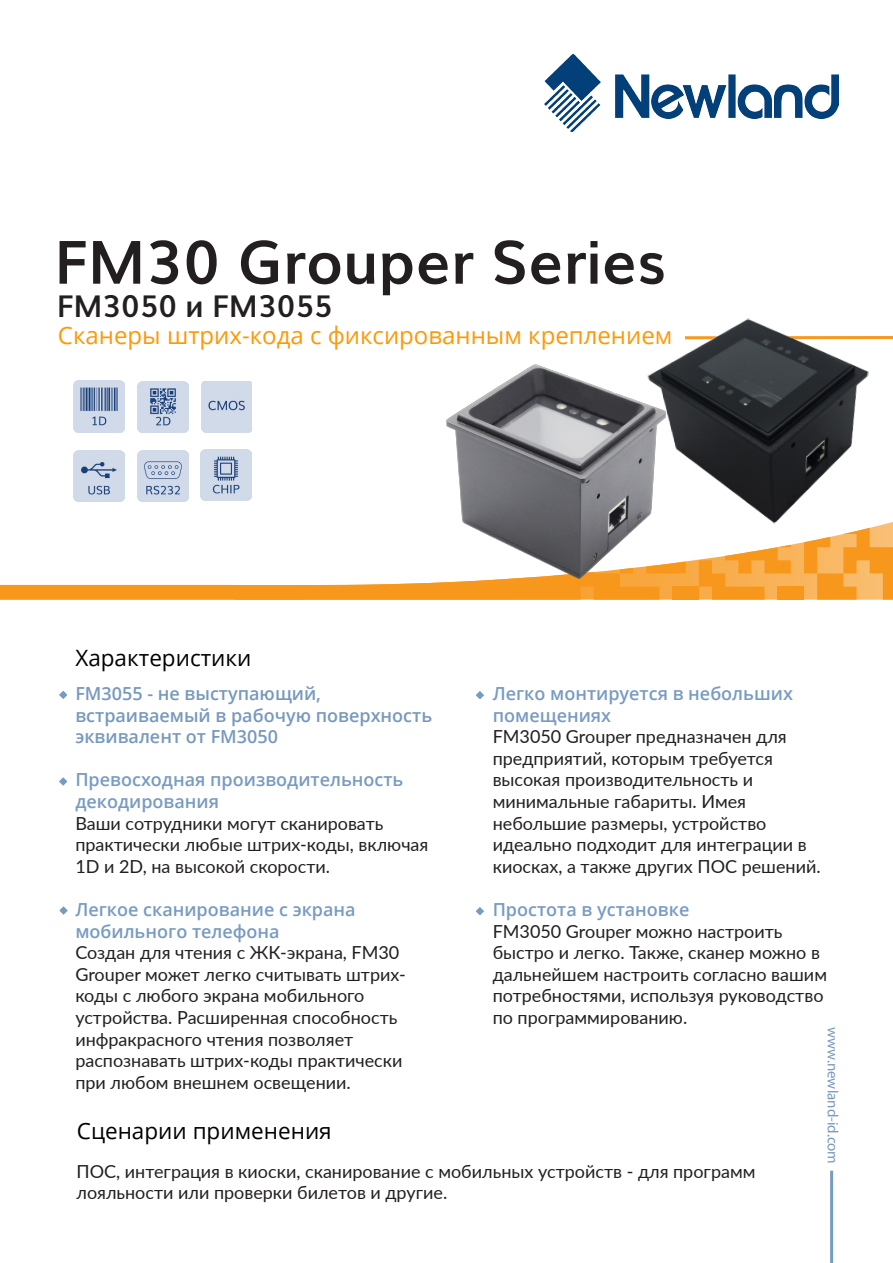
<style>
.page{position:relative;width:893px;height:1263px;background:#fff}
.page>*{position:absolute;margin:0;border:0;box-sizing:border-box;transform-origin:0 0}
.t1{font:700 60px "Muli";color:#231f20}
.t2{font:700 30px "Muli";color:#231f20}
.t3{font:24px "Open Sans";color:#ff9806}
.t4{font:22.5px "Open Sans";color:#000}
.t5{font:18px/21.6px "Lato";color:#231f20}
.t6{font:600 18px/21.6px "Open Sans";color:#789bc3}
.t7{font:600 18px/21.6px "Open Sans";color:#7799be}
.t8{font:15px "Myriad Pro";color:#7799be}
.s1{font-family:"Lato"}
</style>
<div class="page">
<svg style="left:59px;top:777px;width:8px;height:9px"></svg>
<svg style="left:686px;top:542px;width:118px;height:45px"></svg>
<div style="left:673px;top:587px;width:26px;height:13px;background:#f7981d"></div>
<div style="left:778px;top:587px;width:26px;height:13px;background:#f7981d"></div>
<svg style="left:0;top:561px;width:686px;height:39px"></svg>
<svg style="left:699px;top:545px;width:92px;height:55px"></svg>
<svg style="left:804px;top:541px;width:89px;height:59px;background:#f7a740"></svg>
<hr style="left:234px;top:582px;width:69px;height:3px;background:#fff">
<hr style="left:830px;top:1171px;width:3px;height:92px;background:#789bc3">
<img style="left:669px;top:318px;width:224px;height:223px">
<img style="left:545px;top:54px;width:294px;height:77px">
<img style="left:443px;top:364px;width:226px;height:217px">
<img style="left:73px;top:381px;width:52px;height:51px">
<img style="left:74px;top:450px;width:51px;height:51px">
<img style="left:138px;top:450px;width:51px;height:51px">
<img style="left:138px;top:381px;width:50px;height:51px">
<img style="left:201px;top:381px;width:51px;height:51px">
<img style="left:201px;top:450px;width:51px;height:51px">
<svg style="left:59px;top:906px;width:9px;height:9px"></svg>
<svg style="left:59px;top:691px;width:8px;height:8px"></svg>
<svg style="left:476px;top:691px;width:8px;height:8px"></svg>
<svg style="left:476px;top:907px;width:8px;height:8px"></svg>
<p class="t1" style="left:54px;top:214px;width:613px">FM30 Grouper Series</p>
<p class="t2" style="left:57px;top:282px;width:277px">FM3050 <span class="s1">и</span> FM3055</p>
<p class="t3" style="left:58px;top:319px;width:616px">Сканеры штрих-кода с фиксированным креплением</p>
<p class="t4" style="left:75px;top:642px;width:178px">Характеристики</p>
<p class="t7" style="left:75px;top:682px;width:358px">FM3055 - не выступающий, встраиваемый в рабочую поверхность эквивалент от FM3050</p>
<p class="t6" style="left:75px;top:769px;width:330px">Превосходная производительность декодирования</p>
<p class="t5" style="left:75px;top:811px;width:355px">Ваши сотрудники могут сканировать практически любые штрих-коды, включая<br>1D и 2D, на высокой скорости.</p>
<p class="t6" style="left:75px;top:898px;width:282px">Легкое сканирование с экрана мобильного телефона</p>
<p class="t5" style="left:75px;top:941px;width:332px">Создан для чтения с ЖК-экрана, FM30<br>Grouper может легко считывать штрих&shy;коды с любого экрана мобильного устройства. Расширенная способность инфракрасного чтения позволяет распознавать штрих-коды практически при любом внешнем освещении.</p>
<p class="t6" style="left:493px;top:682px;width:302px">Легко монтируется в небольших помещениях</p>
<p class="t5" style="left:493px;top:725px;width:329px">FM3050 Grouper предназначен для предприятий, которым требуется высокая производительность и минимальные габариты. Имея небольшие размеры, устройство идеально подходит для интеграции в киосках, а также других ПОС решений.</p>
<p class="t6" style="left:493px;top:898px;width:198px">Простота в установке</p>
<p class="t5" style="left:493px;top:919px;width:336px">FM3050 Grouper можно настроить быстро и легко. Также, сканер можно в дальнейшем настроить согласно вашим потребностями, используя руководство по программированию.</p>
<p class="t8" style="left:842px;top:1027px;width:139px;rotate:90deg">www.newland-id.com</p>
<p class="t4" style="left:77px;top:1115px;width:256px">Сценарии применения</p>
<p class="t5" style="left:76px;top:1159px;width:680px">ПОС, интеграция в киоски, сканирование с мобильных устройств - для программ лояльности или проверки билетов и другие.</p>
</div>
